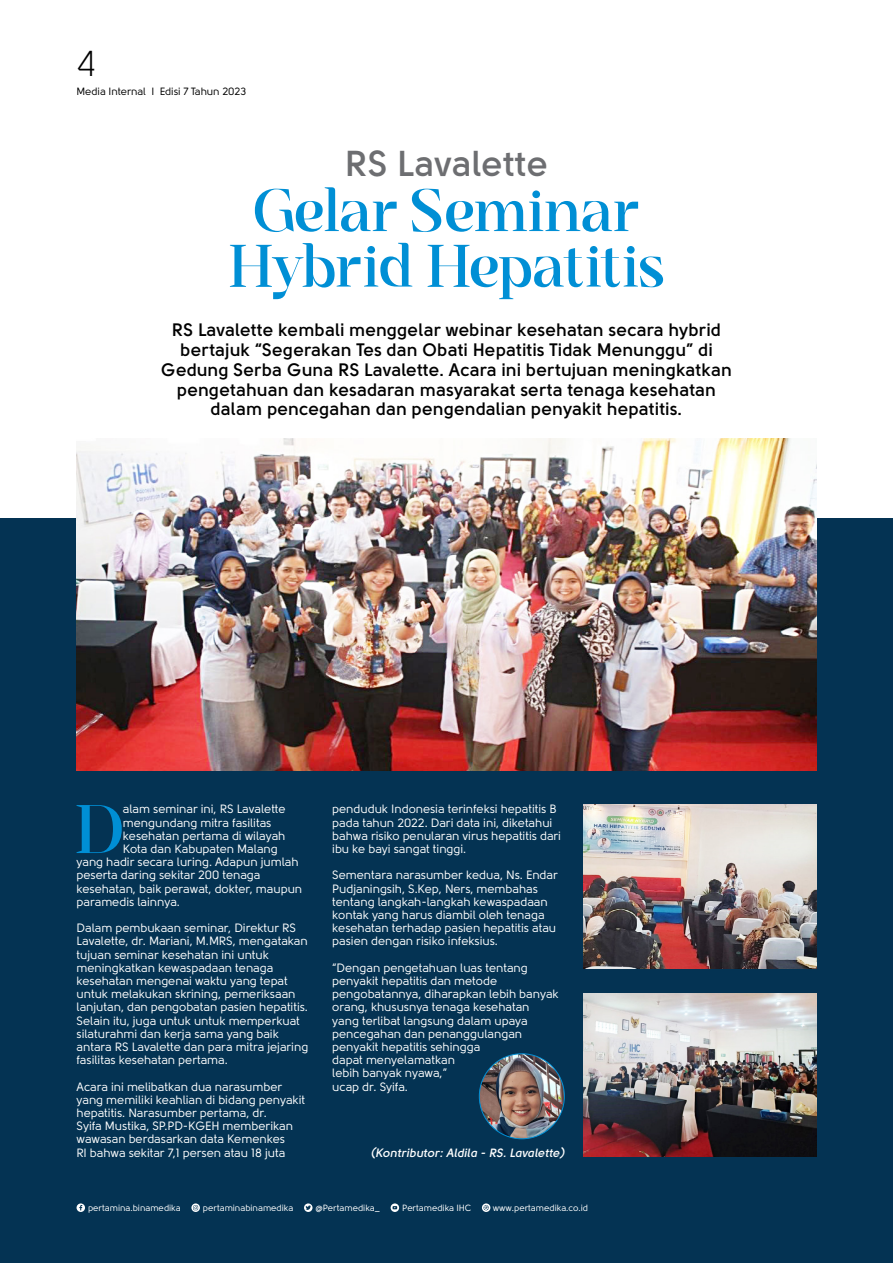
<style>
.page{position:relative;width:893px;height:1263px;background:#fff}
.page>*{position:absolute;margin:0;border:0;box-sizing:border-box;transform-origin:0 0}
.t1{font:68.55px "Sangira";color:#008fd5}
.t2{font:60px/55.5px "Sangira";color:#008fd5;text-align:center}
.t3{font:700 36px "Solomon Sans Semi";color:#6d6e71}
.t4{font:36px "Solomon Sans Book";color:#000}
.t5{font:700 18px/19.8px "Solomon Sans Semi";color:#000;text-align:center}
.t6{font:12px/13.2px "Solomon";color:#fff}
.t7{font:12px "Solomon Sans Semi Bold Italic";color:#fff}
.t8{font:10.5px "Solomon";color:#000}
.t9{font:9px "Solomon";color:#fff}
</style>
<div class="page">
<div style="left:0;top:518px;width:893px;height:745px;background:#043353"></div>
<img style="left:77px;top:438px;width:739px;height:332px">
<img style="left:479px;top:1054px;width:85px;height:85px;border-radius:43px">
<img style="left:584px;top:804px;width:232px;height:164px">
<img style="left:584px;top:993px;width:232px;height:164px">
<svg style="left:191px;top:1203px;width:9px;height:9px"></svg>
<svg style="left:77px;top:1203px;width:8px;height:9px"></svg>
<svg style="left:482px;top:1203px;width:8px;height:9px"></svg>
<svg style="left:391px;top:1203px;width:8px;height:9px"></svg>
<svg style="left:304px;top:1203px;width:9px;height:9px"></svg>
<h3 class="t4" style="left:77px;top:44px;width:21px">4</h3>
<p class="t8" style="left:77px;top:85px;width:171px">Media Internal I Edisi 7 Tahun 2023</p>
<h3 class="t3" style="left:345px;top:143px;width:205px">RS Lavalette</h3>
<h2 class="t2" style="left:229px;top:183px;width:437px">Gelar Seminar<br>Hybrid Hepatitis</h2>
<p class="t5" style="left:161px;top:320px;width:572px">RS Lavalette kembali menggelar webinar kesehatan secara hybrid bertajuk “Segerakan Tes dan Obati Hepatitis Tidak Menunggu” di Gedung Serba Guna RS Lavalette. Acara ini bertujuan meningkatkan pengetahuan dan kesadaran masyarakat serta tenaga kesehatan dalam pencegahan dan pengendalian penyakit hepatitis.</p>
<h1 class="t1" style="left:75px;top:791px;width:49px">D</h1>
<p class="t6" style="left:123px;top:803px;width:164px">alam seminar ini, RS Lavalette</p>
<p class="t6" style="left:123px;top:816px;width:150px">mengundang mitra fasilitas</p>
<p class="t6" style="left:123px;top:829px;width:164px">kesehatan pertama di wilayah</p>
<p class="t6" style="left:123px;top:842px;width:156px">Kota dan Kabupaten Malang</p>
<p class="t6" style="left:77px;top:855px;width:223px">yang hadir secara luring. Adapun jumlah</p>
<p class="t6" style="left:77px;top:869px;width:185px">peserta daring sekitar 200 tenaga</p>
<p class="t6" style="left:77px;top:882px;width:227px">kesehatan, baik perawat, dokter, maupun</p>
<p class="t6" style="left:77px;top:895px;width:105px">paramedis lainnya.</p>
<p class="t6" style="left:77px;top:921px;width:233px">Dalam pembukaan seminar, Direktur RS Lavalette, dr. Mariani, M.MRS, mengatakan tujuan seminar kesehatan ini untuk meningkatkan kewaspadaan tenaga kesehatan mengenai waktu yang tepat untuk melakukan skrining, pemeriksaan lanjutan, dan pengobatan pasien hepatitis.<br>Selain itu, juga untuk untuk memperkuat silaturahmi dan kerja sama yang baik antara RS Lavalette dan para mitra jejaring fasilitas kesehatan pertama.</p>
<p class="t6" style="left:77px;top:1080px;width:230px">Acara ini melibatkan dua narasumber yang memiliki keahlian di bidang penyakit hepatitis. Narasumber pertama, dr.<br>Syifa Mustika, SP.PD-KGEH memberikan wawasan berdasarkan data Kemenkes<br>RI bahwa sekitar 7,1 persen atau 18 juta</p>
<p class="t6" style="left:332px;top:803px;width:230px">penduduk Indonesia terinfeksi hepatitis B pada tahun 2022. Dari data ini, diketahui bahwa risiko penularan virus hepatitis dari ibu ke bayi sangat tinggi.</p>
<p class="t6" style="left:332px;top:869px;width:227px">Sementara narasumber kedua, Ns. Endar Pudjaningsih, S.Kep, Ners, membahas tentang langkah-langkah kewaspadaan kontak yang harus diambil oleh tenaga kesehatan terhadap pasien hepatitis atau pasien dengan risiko infeksius.</p>
<p class="t6" style="left:332px;top:961px;width:228px">“Dengan pengetahuan luas tentang penyakit hepatitis dan metode pengobatannya, diharapkan lebih banyak orang, khususnya tenaga kesehatan yang terlibat langsung dalam upaya pencegahan dan penanggulangan penyakit hepatitis sehingga<br>dapat menyelamatkan<br>lebih banyak nyawa,”<br>ucap dr. Syifa.</p>
<p class="t7" style="left:370px;top:1145px;width:196px">(Kontributor: Aldila - RS. Lavalette)</p>
<p class="t9" style="left:88px;top:1203px;width:94px">pertamina.binamedika</p>
<p class="t9" style="left:203px;top:1203px;width:92px">pertaminabinamedika</p>
<p class="t9" style="left:316px;top:1203px;width:66px">@Pertamedika_</p>
<p class="t9" style="left:402px;top:1203px;width:71px">Pertamedika IHC</p>
<p class="t9" style="left:493px;top:1203px;width:97px">www.pertamedika.co.id</p>
</div>
